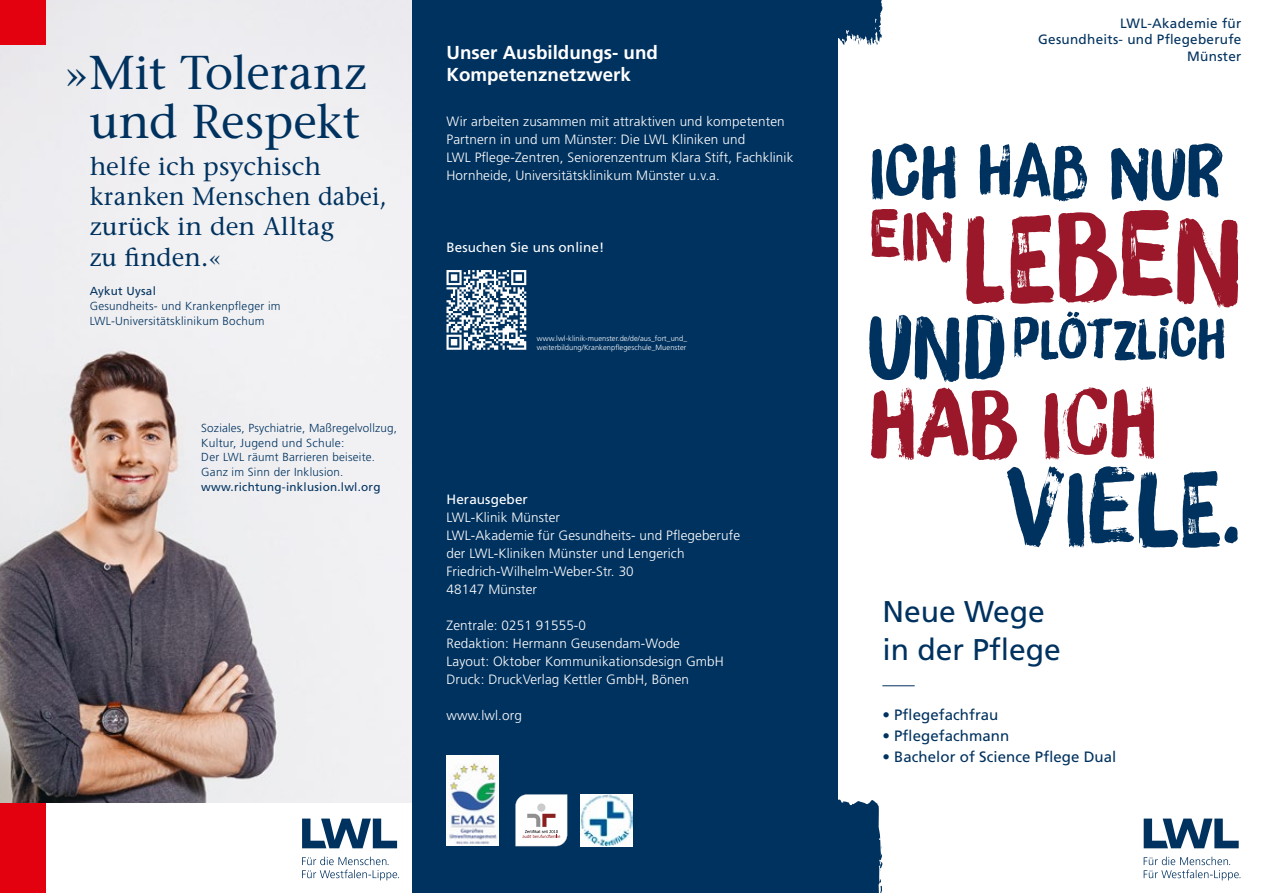
<style>
.page{position:relative;width:1263px;height:893px;background:#fff}
.page>*{position:absolute;margin:0;border:0;box-sizing:border-box;transform-origin:0 0}
.t1{font:500 47.4px/48.3px "Stone Serif Std";letter-spacing:.005em;color:#00325f;text-align:center}
.t2{font:30px/37.5px "Frutiger LT Std";color:#00325f}
.t3{font:500 25.2px/30.3px "Stone Serif Std";letter-spacing:.005em;color:#00325f}
.t4{font:700 18.75px/22.5px "Frutiger LT Std";color:#fff}
.t5{font:15px "Frutiger LT Std";letter-spacing:.005em;color:#00325f}
.t6{font:300 13.5px/18px "Frutiger LT Std";letter-spacing:.01em;color:#fff}
.t7{font:13.5px/16.2px "Frutiger LT Std";letter-spacing:.02em;color:#00325f;text-align:right}
.t8{font:13.5px "Frutiger LT Std";letter-spacing:.01em;color:#fff}
.t9{font:300 11.7px/14.9px "Frutiger LT Std";letter-spacing:.02em;color:#00325f}
.t10{font:11.7px "Frutiger LT Std";letter-spacing:.02em;color:#00325f}
.t11{font:300 7.5px/9px "Frutiger LT Std";letter-spacing:.01em;color:#fff}
</style>
<div class="page">
<img style="left:0;top:0;width:412px;height:804px">
<div style="left:0;top:0;width:45px;height:45px;background:#e3000f"></div>
<div style="left:0;top:804px;width:45px;height:89px;background:#e3000f"></div>
<svg style="left:302px;top:818px;width:95px;height:30px"></svg>
<svg style="left:302px;top:857px;width:97px;height:23px"></svg>
<div style="left:412px;top:0;width:426px;height:893px;background:#00325f"></div>
<svg style="left:838px;top:0;width:44px;height:45px;background:#295378"></svg>
<svg style="left:838px;top:799px;width:45px;height:94px;background:#1b476f"></svg>
<hr style="left:882px;top:685px;width:33px;height:1px;background:#00325f">
<svg style="left:515px;top:794px;width:52px;height:52px;background:#e8e4e6"></svg>
<img style="left:446px;top:756px;width:52px;height:90px">
<img style="left:581px;top:794px;width:51px;height:53px">
<svg style="left:446px;top:270px;width:80px;height:80px"></svg>
<svg style="left:1144px;top:818px;width:95px;height:30px"></svg>
<svg style="left:1144px;top:857px;width:96px;height:23px"></svg>
<svg style="left:872px;top:142px;width:350px;height:59px"></svg>
<svg style="left:1007px;top:466px;width:231px;height:82px"></svg>
<svg style="left:869px;top:209px;width:369px;height:251px"></svg>
<h1 class="t1" style="left:65px;top:49px;width:303px">»Mit Toleranz und Respekt</h1>
<h3 class="t3" style="left:90px;top:151px;width:299px">helfe ich psychisch kranken Menschen dabei, zurück in den Alltag<br>zu finden.«</h3>
<p class="t10" style="left:90px;top:284px;width:68px">Aykut Uysal</p>
<p class="t9" style="left:90px;top:299px;width:192px">Gesundheits- und Krankenpfleger im<br>LWL-Universitätsklinikum Bochum</p>
<p class="t9" style="left:201px;top:420px;width:197px">Soziales, Psychiatrie, Maßregelvollzug, Kultur, Jugend und Schule:<br>Der LWL räumt Barrieren beiseite.<br>Ganz im Sinn der Inklusion.</p>
<p class="t10" style="left:201px;top:480px;width:181px">www.richtung-inklusion.lwl.org</p>
<h3 class="t4" style="left:446px;top:41px;width:213px">Unser Ausbildungs- und<br>Kompetenznetzwerk</h3>
<p class="t6" style="left:446px;top:113px;width:348px">Wir arbeiten zusammen mit attraktiven und kompetenten Partnern in und um Münster: Die LWL Kliniken und<br>LWL Pflege-Zentren, Seniorenzentrum Klara Stift, Fachklinik Hornheide, Universitätsklinikum Münster u.v.a.</p>
<p class="t8" style="left:446px;top:239px;width:159px">Besuchen Sie uns online!</p>
<p class="t11" style="left:537px;top:334px;width:152px">www.lwl-klinik-muenster.de/de/aus_fort_und_ weiterbildung/Krankenpflegeschule_Muenster</p>
<p class="t8" style="left:446px;top:491px;width:83px">Herausgeber</p>
<p class="t6" style="left:446px;top:509px;width:295px">LWL-Klinik Münster<br>LWL-Akademie für Gesundheits- und Pflegeberufe der LWL-Kliniken Münster und Lengerich<br>Friedrich-Wilhelm-Weber-Str. 30<br>48147 Münster</p>
<p class="t6" style="left:446px;top:617px;width:279px">Zentrale: 0251 91555-0<br>Redaktion: Hermann Geusendam-Wode Layout: Oktober Kommunikationsdesign GmbH Druck: DruckVerlag Kettler GmbH, Bönen</p>
<p class="t6" style="left:446px;top:707px;width:77px">www.lwl.org</p>
<p class="t7" style="left:1038px;top:15px;width:205px">LWL-Akademie für<br>Gesundheits- und Pflegeberufe<br>Münster</p>
<h2 class="t2" style="left:882px;top:593px;width:180px">Neue Wege in der Pflege</h2>
<p class="t5" style="left:882px;top:706px;width:118px">• Pflegefachfrau</p>
<p class="t5" style="left:882px;top:727px;width:128px">• Pflegefachmann</p>
<p class="t5" style="left:882px;top:748px;width:236px">• Bachelor of Science Pflege Dual</p>
</div>
